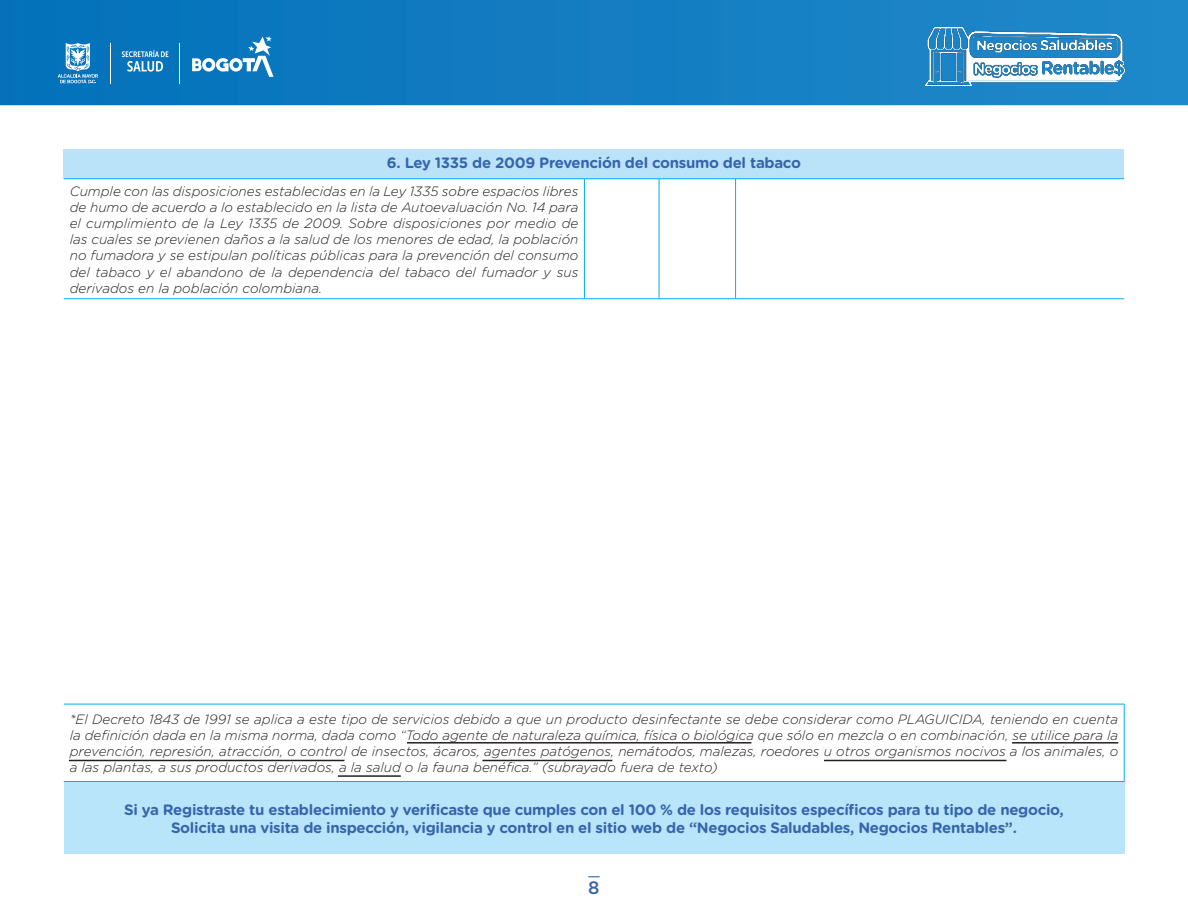
<style>
.page{position:relative;width:1188px;height:918px;background:#fff}
.page>*{position:absolute;margin:0;border:0;box-sizing:border-box;transform-origin:0 0}
.t1{font:500 18px "Gotham Rounded";color:#3765ad}
.Subtit-2{font:700 15px/18px "Gotham Rounded";letter-spacing:-.02em;color:#3765ad;text-align:center}
.Texts{font:italic 300 13.5px/16.2px "Gotham Rounded";color:#231f20;text-align:justify}
</style>
<div class="page">
<svg style="left:0;top:0;width:1188px;height:105px;background:#117cc1"></svg>
<img style="left:925px;top:28px;width:199px;height:58px">
<svg style="left:588px;top:876px;width:12px;height:1px"></svg>
<svg style="left:58px;top:43px;width:40px;height:41px;background:#539ed0"></svg>
<svg style="left:192px;top:36px;width:82px;height:41px"></svg>
<hr style="left:179px;top:43px;width:1px;height:41px;background:#fff">
<hr style="left:110px;top:43px;width:1px;height:41px;background:#fff">
<svg style="left:122px;top:50px;width:47px;height:22px"></svg>
<div style="left:64px;top:149px;width:1060px;height:30px;background:#bae3f9"></div>
<hr style="left:64px;top:179px;width:520px;height:1px;background:#00aeef">
<hr style="left:584px;top:179px;width:75px;height:1px;background:#00aeef">
<hr style="left:584px;top:179px;width:1px;height:120px;background:#00aeef">
<hr style="left:659px;top:179px;width:77px;height:1px;background:#00aeef">
<hr style="left:659px;top:179px;width:1px;height:120px;background:#00aeef">
<hr style="left:736px;top:179px;width:388px;height:1px;background:#00aeef">
<hr style="left:735px;top:179px;width:1px;height:120px;background:#00aeef">
<hr style="left:64px;top:299px;width:520px;height:1px;background:#00aeef">
<hr style="left:584px;top:299px;width:75px;height:1px;background:#00aeef">
<hr style="left:659px;top:299px;width:77px;height:1px;background:#00aeef">
<hr style="left:736px;top:299px;width:388px;height:1px;background:#00aeef">
<div style="left:64px;top:782px;width:1060px;height:72px;background:#b9e5fa"></div>
<hr style="left:64px;top:704px;width:1060px;height:1px;background:#00aeef">
<hr style="left:1124px;top:704px;width:1px;height:77px;background:#00aeef">
<hr style="left:64px;top:781px;width:1060px;height:1px;background:#00aeef">
<hr style="left:407px;top:742px;width:344px;height:2px;background:#231f20">
<hr style="left:69px;top:760px;width:275px;height:1px;background:#231f20">
<hr style="left:1012px;top:742px;width:106px;height:2px;background:#231f20">
<hr style="left:482px;top:760px;width:130px;height:1px;background:#231f20">
<hr style="left:824px;top:760px;width:183px;height:1px;background:#231f20">
<hr style="left:338px;top:775px;width:63px;height:2px;background:#231f20">
<p class="Subtit-2" style="left:387px;top:153px;width:416px">6. Ley 1335 de 2009 Prevención del consumo del tabaco</p>
<p class="Texts" style="left:70px;top:182px;width:510px">Cumple con las disposiciones establecidas en la Ley 1335 sobre espacios libres de humo de acuerdo a lo establecido en la lista de Autoevaluación No. 14 para el cumplimiento de la Ley 1335 de 2009. Sobre disposiciones por medio de las cuales se previenen daños a la salud de los menores de edad, la población no fumadora y se estipulan políticas públicas para la prevención del consumo del tabaco y el abandono de la dependencia del tabaco del fumador y sus derivados en la población colombiana.</p>
<p class="Texts" style="left:70px;top:710px;width:1050px">*El Decreto 1843 de 1991 se aplica a este tipo de servicios debido a que un producto desinfectante se debe considerar como PLAGUICIDA, teniendo en cuenta la definición dada en la misma norma, dada como “Todo agente de naturaleza química, física o biológica que sólo en mezcla o en combinación, se utilice para la prevención, represión, atracción, o control de insectos, ácaros, agentes patógenos, nemátodos, malezas, roedores u otros organismos nocivos a los animales, o a las plantas, a sus productos derivados, a la salud o la fauna benéfica.” (subrayado fuera de texto)</p>
<p class="Subtit-2" style="left:124px;top:800px;width:941px">Si ya Registraste tu establecimiento y verificaste que cumples con el 100 % de los requisitos específicos para tu tipo de negocio,<br>Solicita una visita de inspección, vigilancia y control en el sitio web de “Negocios Saludables, Negocios Rentables”.</p>
<h1 class="t1" style="left:588px;top:875px;width:13px">8</h1>
</div>
